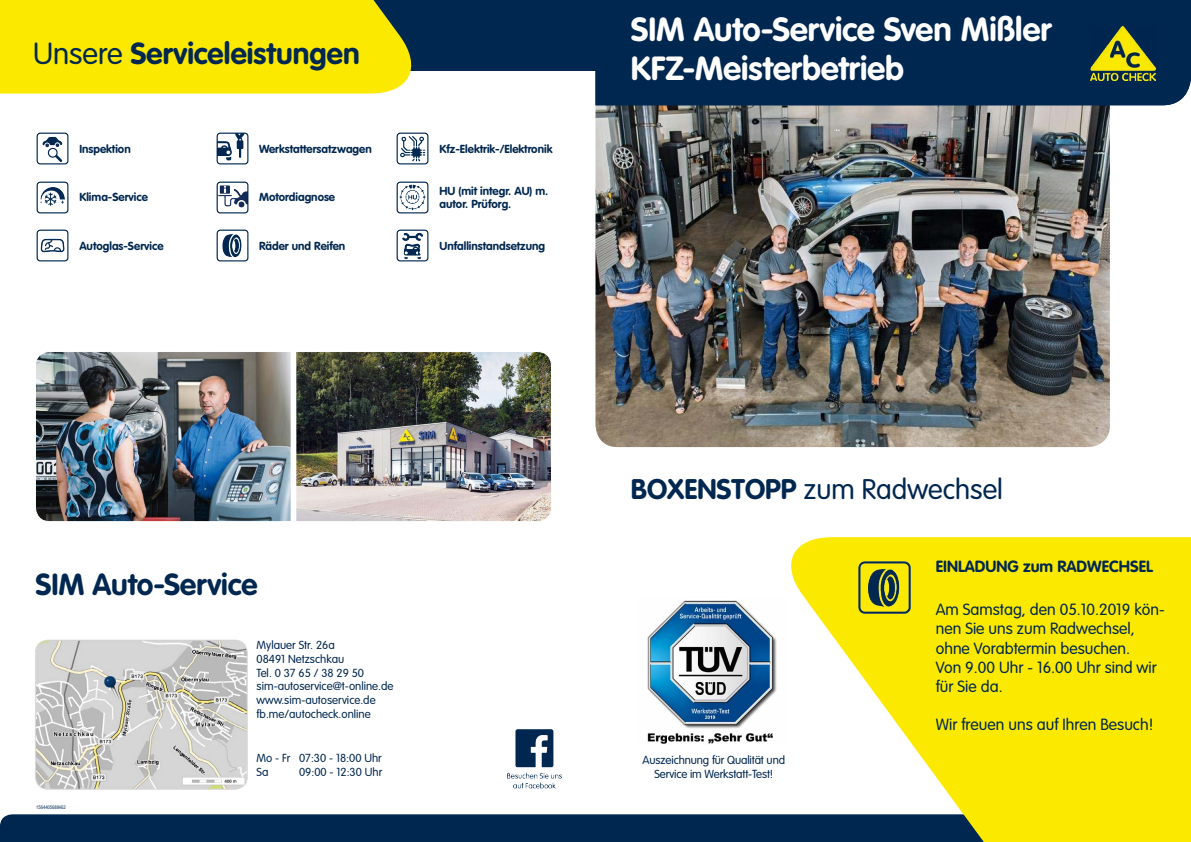
<style>
.page{position:relative;width:1191px;height:842px;background:#fff}
.page>*{position:absolute;margin:0;border:0;box-sizing:border-box;transform-origin:0 0}
.t1{font:700 33px/39.6px "VAG Rounded Std";color:#fff}
.t2{font:700 32px/33px "VAG Rounded Std";letter-spacing:.01em;color:#fff}
.t3{font:700 30px "VAG Rounded Std";letter-spacing:-.005em;color:#002750}
.t4{font:700 29px "VAG Rounded Std";letter-spacing:.015em;color:#002750}
.t5{font:300 28px "VAG Rounded Std";color:#002750}
.t6{font:300 16px/19.2px "VAG Rounded Std";color:#002750}
.t7{font:700 16px "VAG Rounded Std";color:#002750}
.t8{font:300 11.5px/13.8px "VAG Rounded Std";color:#002750}
.t9{font:700 11.5px/13.8px "VAG Rounded Std";color:#002750}
.t10{font:5px "Arial Narrow MT Std";color:#002750}
.s1{font-weight:300;font-size:30px}
.s2{font-weight:700}
</style>
<div class="page">
<img style="left:37px;top:353px;width:254px;height:167px">
<div style="left:0;top:0;width:595px;height:70px;background:#002750"></div>
<div style="left:0;top:0;width:423px;height:94px;background:#fce900"></div>
<svg style="left:791px;top:537px;width:400px;height:277px;fill:#fce900"></svg>
<img style="left:35px;top:640px;width:212px;height:149px">
<div style="left:35px;top:640px;width:212px;height:149px;border:1px solid #dadada;border-radius:13px"></div>
<svg style="left:0;top:814px;width:1191px;height:28px;background:#304c43"></svg>
<img style="left:507px;top:729px;width:55px;height:60px">
<img style="left:296px;top:353px;width:254px;height:167px">
<div style="left:35px;top:351px;width:517px;height:171px;border:1px solid #fff;border-radius:14px"></div>
<img style="left:595px;top:105px;width:515px;height:342px">
<img style="left:647px;top:600px;width:130px;height:144px">
<div style="left:595px;top:0;width:596px;height:105px;background:#002750"></div>
<img style="left:1090px;top:26px;width:65px;height:54px">
<img style="left:36px;top:229px;width:33px;height:33px">
<img style="left:36px;top:181px;width:33px;height:33px">
<img style="left:36px;top:132px;width:33px;height:33px">
<img style="left:216px;top:229px;width:33px;height:33px">
<img style="left:216px;top:181px;width:33px;height:33px">
<img style="left:216px;top:132px;width:33px;height:33px">
<img style="left:396px;top:229px;width:33px;height:33px">
<img style="left:396px;top:181px;width:33px;height:33px">
<img style="left:396px;top:132px;width:33px;height:33px">
<img style="left:856px;top:560px;width:56px;height:56px">
<h3 class="t4" style="left:33px;top:37px;width:325px"><span class="s1">Unsere</span> Serviceleistungen</h3>
<p class="t9" style="left:79px;top:143px;width:53px">Inspektion</p>
<p class="t9" style="left:259px;top:143px;width:114px">Werkstattersatzwagen</p>
<p class="t9" style="left:79px;top:191px;width:70px">Klima-Service</p>
<p class="t9" style="left:259px;top:191px;width:78px">Motordiagnose</p>
<p class="t9" style="left:79px;top:239px;width:86px">Autoglas-Service</p>
<p class="t9" style="left:259px;top:239px;width:88px">Räder und Reifen</p>
<p class="t9" style="left:439px;top:143px;width:114px">Kfz-Elektrik-/Elektronik</p>
<p class="t9" style="left:439px;top:184px;width:110px">HU (mit integr. AU) m. autor. Prüforg.</p>
<p class="t9" style="left:439px;top:239px;width:107px">Unfallinstandsetzung</p>
<h1 class="t1" style="left:631px;top:11px;width:422px">SIM Auto-Service Sven Mißler<br>KFZ-Meisterbetrieb</h1>
<h2 class="t2" style="left:631px;top:22px;width:334px">Automobilservice Ehlert<br>GmbH &amp; Co. KG</h2>
<h3 class="t3" style="left:35px;top:567px;width:224px">SIM Auto-Service</h3>
<p class="t8" style="left:257px;top:638px;width:138px">Mylauer Str. 26a<br>08491 Netzschkau<br>Tel. 0 37 65 / 38 29 50 sim-autoservice@t-online.de www.sim-autoservice.de fb.me/autocheck.online</p>
<p class="t10" style="left:36px;top:805px;width:31px">1564405688462</p>
<p class="t8" style="left:257px;top:751px;width:127px">Mo - Fr 07:30 - 18:00 Uhr<br>Sa</p>
<p class="t8" style="left:299px;top:765px;width:85px">09:00 - 12:30 Uhr</p>
<h3 class="t5" style="left:631px;top:473px;width:373px"><span class="s2">BOXENSTOPP</span> zum Radwechsel</h3>
<h3 class="t7" style="left:935px;top:557px;width:219px">EINLADUNG zum RADWECHSEL</h3>
<p class="t8" style="left:642px;top:753px;width:144px;text-align:center">Auszeichnung für Qualität und<br>Service im Werkstatt-Test!</p>
<h3 class="t6" style="left:935px;top:600px;width:230px">Am Samstag, den 05.10.2019 kön&shy;nen Sie uns zum Radwechsel, ohne Vorabtermin besuchen.<br>Von 9.00 Uhr - 16.00 Uhr sind wir für Sie da.</h3>
<h3 class="t6" style="left:935px;top:716px;width:219px">Wir freuen uns auf Ihren Besuch!</h3>
</div>
